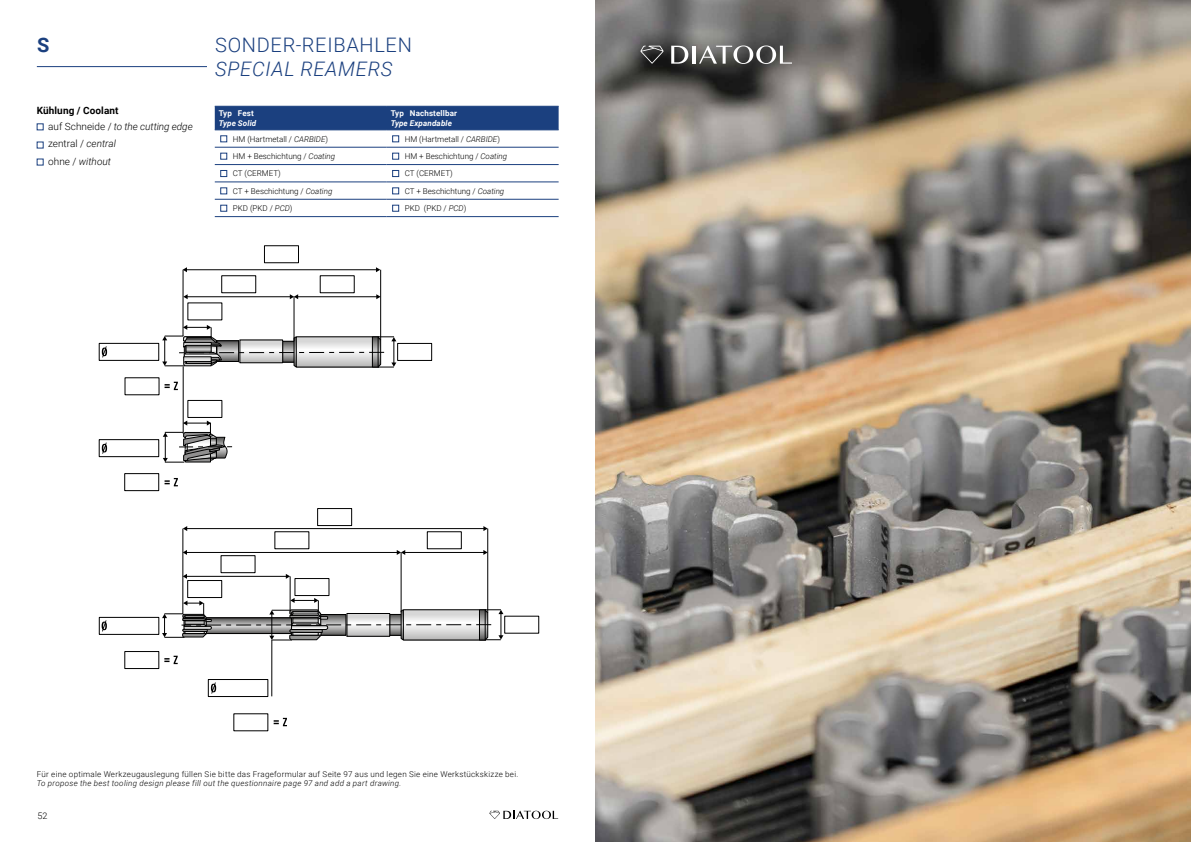
<style>
.page{position:relative;width:1191px;height:842px;background:#fff}
.page>*{position:absolute;margin:0;border:0;box-sizing:border-box;transform-origin:0 0}
.t1{font:300 20px "Roboto";letter-spacing:.035em;color:#1b407f}
.t2{font:italic 300 20px "Roboto";letter-spacing:.035em;color:#1b407f}
.t3{font:700 20px "Roboto";color:#1b407f}
.t4{font:italic 300 10px/16.2px "Roboto";letter-spacing:-.005em;color:#000}
.t5{font:300 9px "Roboto";color:#000}
.t6{font:300 8px "Roboto";letter-spacing:.015em;color:#000}
.t7{font:300 8px "Roboto";letter-spacing:.035em;color:#000}
.t8{font:italic 300 8px "Roboto";letter-spacing:.035em;color:#000}
.t9{font:italic 700 8px "Roboto";letter-spacing:.02em;color:#fff}
.t10{font:700 8px "Roboto";letter-spacing:.015em;color:#fff}
.s1{font-weight:700;font-style:normal}
.s2{font-style:normal}
.s3{font-style:italic}
</style>
<div class="page">
<div style="left:264px;top:245px;width:35px;height:18px;border:1px solid #000"></div>
<div style="left:187px;top:400px;width:35px;height:18px;border:1px solid #000"></div>
<div style="left:124px;top:473px;width:35px;height:18px;border:1px solid #000"></div>
<div style="left:397px;top:343px;width:35px;height:18px;border:1px solid #000"></div>
<hr style="left:183px;top:270px;width:1px;height:66px;background:#000">
<hr style="left:294px;top:297px;width:1px;height:44px;background:#000">
<hr style="left:183px;top:366px;width:1px;height:68px;background:#000">
<hr style="left:380px;top:270px;width:1px;height:70px;background:#000">
<hr style="left:186px;top:269px;width:191px;height:1px;background:#000">
<svg style="left:183px;top:267px;width:4px;height:5px"></svg>
<svg style="left:376px;top:267px;width:4px;height:5px"></svg>
<hr style="left:187px;top:296px;width:103px;height:1px;background:#000">
<svg style="left:183px;top:294px;width:5px;height:5px"></svg>
<hr style="left:297px;top:296px;width:80px;height:1px;background:#000">
<svg style="left:290px;top:294px;width:8px;height:5px"></svg>
<svg style="left:376px;top:294px;width:4px;height:5px"></svg>
<svg style="left:162px;top:325px;width:234px;height:43px"></svg>
<svg style="left:165px;top:382px;width:13px;height:8px"></svg>
<div style="left:99px;top:343px;width:60px;height:18px;border:1px solid #000"></div>
<svg style="left:102px;top:346px;width:5px;height:11px"></svg>
<svg style="left:163px;top:421px;width:70px;height:66px"></svg>
<div style="left:99px;top:439px;width:60px;height:18px;border:1px solid #000"></div>
<svg style="left:102px;top:443px;width:5px;height:11px"></svg>
<div style="left:427px;top:531px;width:35px;height:18px;border:1px solid #000"></div>
<div style="left:317px;top:508px;width:35px;height:18px;border:1px solid #000"></div>
<div style="left:221px;top:555px;width:34px;height:18px;border:1px solid #000"></div>
<div style="left:294px;top:578px;width:35px;height:18px;border:1px solid #000"></div>
<hr style="left:290px;top:576px;width:1px;height:38px;background:#000">
<hr style="left:401px;top:552px;width:1px;height:60px;background:#000">
<div style="left:187px;top:580px;width:35px;height:18px;border:1px solid #000"></div>
<div style="left:124px;top:651px;width:35px;height:18px;border:1px solid #000"></div>
<hr style="left:183px;top:529px;width:1px;height:85px;background:#000">
<hr style="left:271px;top:640px;width:1px;height:56px;background:#000">
<hr style="left:487px;top:529px;width:1px;height:84px;background:#000">
<hr style="left:186px;top:528px;width:298px;height:1px;background:#000">
<svg style="left:183px;top:526px;width:4px;height:5px"></svg>
<svg style="left:483px;top:526px;width:5px;height:5px"></svg>
<hr style="left:186px;top:552px;width:211px;height:1px;background:#000">
<svg style="left:183px;top:550px;width:4px;height:5px"></svg>
<hr style="left:186px;top:576px;width:100px;height:1px;background:#000">
<svg style="left:183px;top:574px;width:4px;height:5px"></svg>
<svg style="left:286px;top:574px;width:4px;height:5px"></svg>
<hr style="left:404px;top:552px;width:80px;height:1px;background:#000">
<svg style="left:397px;top:550px;width:8px;height:5px"></svg>
<svg style="left:483px;top:550px;width:5px;height:5px"></svg>
<svg style="left:162px;top:598px;width:341px;height:43px"></svg>
<svg style="left:274px;top:718px;width:13px;height:8px"></svg>
<div style="left:208px;top:679px;width:60px;height:18px;border:1px solid #000"></div>
<svg style="left:211px;top:682px;width:5px;height:11px"></svg>
<svg style="left:164px;top:656px;width:14px;height:8px"></svg>
<div style="left:99px;top:617px;width:60px;height:18px;border:1px solid #000"></div>
<svg style="left:102px;top:620px;width:5px;height:11px"></svg>
<img style="left:595px;top:0;width:596px;height:842px">
<svg style="left:671px;top:46px;width:17px;height:18px"></svg>
<hr style="left:692px;top:46px;width:3px;height:18px;background:#fff">
<svg style="left:699px;top:46px;width:93px;height:18px"></svg>
<svg style="left:640px;top:46px;width:23px;height:18px"></svg>
<svg style="left:489px;top:811px;width:69px;height:8px"></svg>
<div style="left:215px;top:107px;width:343px;height:23px;background:#1b407f"></div>
<hr style="left:215px;top:106px;width:172px;height:1px;background:#1b407f">
<hr style="left:387px;top:106px;width:171px;height:1px;background:#1b407f">
<hr style="left:215px;top:130px;width:172px;height:1px;background:#1b407f">
<hr style="left:387px;top:130px;width:171px;height:1px;background:#1b407f">
<hr style="left:215px;top:147px;width:172px;height:1px;background:#1b407f">
<hr style="left:387px;top:147px;width:171px;height:1px;background:#1b407f">
<hr style="left:215px;top:164px;width:172px;height:1px;background:#1b407f">
<hr style="left:387px;top:164px;width:171px;height:1px;background:#1b407f">
<hr style="left:215px;top:182px;width:172px;height:1px;background:#1b407f">
<hr style="left:387px;top:182px;width:171px;height:1px;background:#1b407f">
<hr style="left:215px;top:199px;width:172px;height:1px;background:#1b407f">
<hr style="left:387px;top:199px;width:171px;height:1px;background:#1b407f">
<hr style="left:215px;top:216px;width:172px;height:1px;background:#1b407f">
<hr style="left:387px;top:216px;width:171px;height:1px;background:#1b407f">
<div style="left:220px;top:136px;width:7px;height:6px;border:1px solid #1b407f"></div>
<div style="left:392px;top:136px;width:7px;height:6px;border:1px solid #1b407f"></div>
<div style="left:220px;top:153px;width:7px;height:6px;border:1px solid #1b407f"></div>
<div style="left:392px;top:153px;width:7px;height:6px;border:1px solid #1b407f"></div>
<div style="left:220px;top:170px;width:7px;height:7px;border:1px solid #1b407f"></div>
<div style="left:392px;top:170px;width:7px;height:7px;border:1px solid #1b407f"></div>
<div style="left:220px;top:188px;width:7px;height:6px;border:1px solid #1b407f"></div>
<div style="left:392px;top:188px;width:7px;height:6px;border:1px solid #1b407f"></div>
<div style="left:220px;top:205px;width:7px;height:6px;border:1px solid #1b407f"></div>
<div style="left:392px;top:205px;width:7px;height:6px;border:1px solid #1b407f"></div>
<hr style="left:37px;top:66px;width:170px;height:1px;background:#1b407f">
<svg style="left:37px;top:124px;width:6px;height:6px"></svg>
<svg style="left:37px;top:142px;width:6px;height:6px"></svg>
<svg style="left:37px;top:159px;width:6px;height:6px"></svg>
<h1 class="t3" style="left:37px;top:31px;width:14px">S</h1>
<h1 class="t1" style="left:215px;top:31px;width:198px">SONDER-REIBAHLEN</h1>
<h1 class="t2" style="left:215px;top:55px;width:179px">SPECIAL REAMERS</h1>
<p class="t4" style="left:48px;top:101px;width:146px;text-indent:-11px"><span class="s1">Kühlung / Coolant<br></span><span class="s2">auf Schneide /</span> to the cutting edge</p>
<p class="t4" style="left:48px;top:135px;width:69px;line-height:17.7px"><span class="s2">zentral /</span> central <span class="s2">ohne /</span> without</p>
<p class="t10" style="left:219px;top:108px;width:37px">Typ Fest</p>
<p class="t9" style="left:219px;top:117px;width:39px">Type Solid</p>
<p class="t10" style="left:391px;top:108px;width:68px">Typ Nachstellbar</p>
<p class="t9" style="left:391px;top:117px;width:63px">Type Expandable</p>
<p class="t6" style="left:233px;top:133px;width:97px">HM (Hartmetall / <span class="s3">CARBIDE</span>)</p>
<p class="t6" style="left:405px;top:133px;width:97px">HM (Hartmetall / <span class="s3">CARBIDE</span>)</p>
<p class="t6" style="left:233px;top:150px;width:104px">HM + Beschichtung / <span class="s3">Coating</span></p>
<p class="t6" style="left:405px;top:150px;width:104px">HM + Beschichtung / <span class="s3">Coating</span></p>
<p class="t6" style="left:233px;top:168px;width:49px">CT (CERMET)</p>
<p class="t6" style="left:405px;top:168px;width:49px">CT (CERMET)</p>
<p class="t6" style="left:233px;top:185px;width:101px">CT + Beschichtung / <span class="s3">Coating</span></p>
<p class="t6" style="left:405px;top:185px;width:101px">CT + Beschichtung / <span class="s3">Coating</span></p>
<p class="t6" style="left:233px;top:202px;width:61px">PKD (PKD / <span class="s3">PCD</span>)</p>
<p class="t6" style="left:405px;top:202px;width:63px">PKD (PKD / <span class="s3">PCD</span>)</p>
<p class="t7" style="left:37px;top:768px;width:483px">Für eine optimale Werkzeugauslegung füllen Sie bitte das Frageformular auf Seite 97 aus und legen Sie eine Werkstückskizze bei.</p>
<p class="t8" style="left:37px;top:778px;width:366px">To propose the best tooling design please fill out the questionnaire page 97 and add a part drawing.</p>
<p class="t5" style="left:37px;top:809px;width:11px">52</p>
</div>
